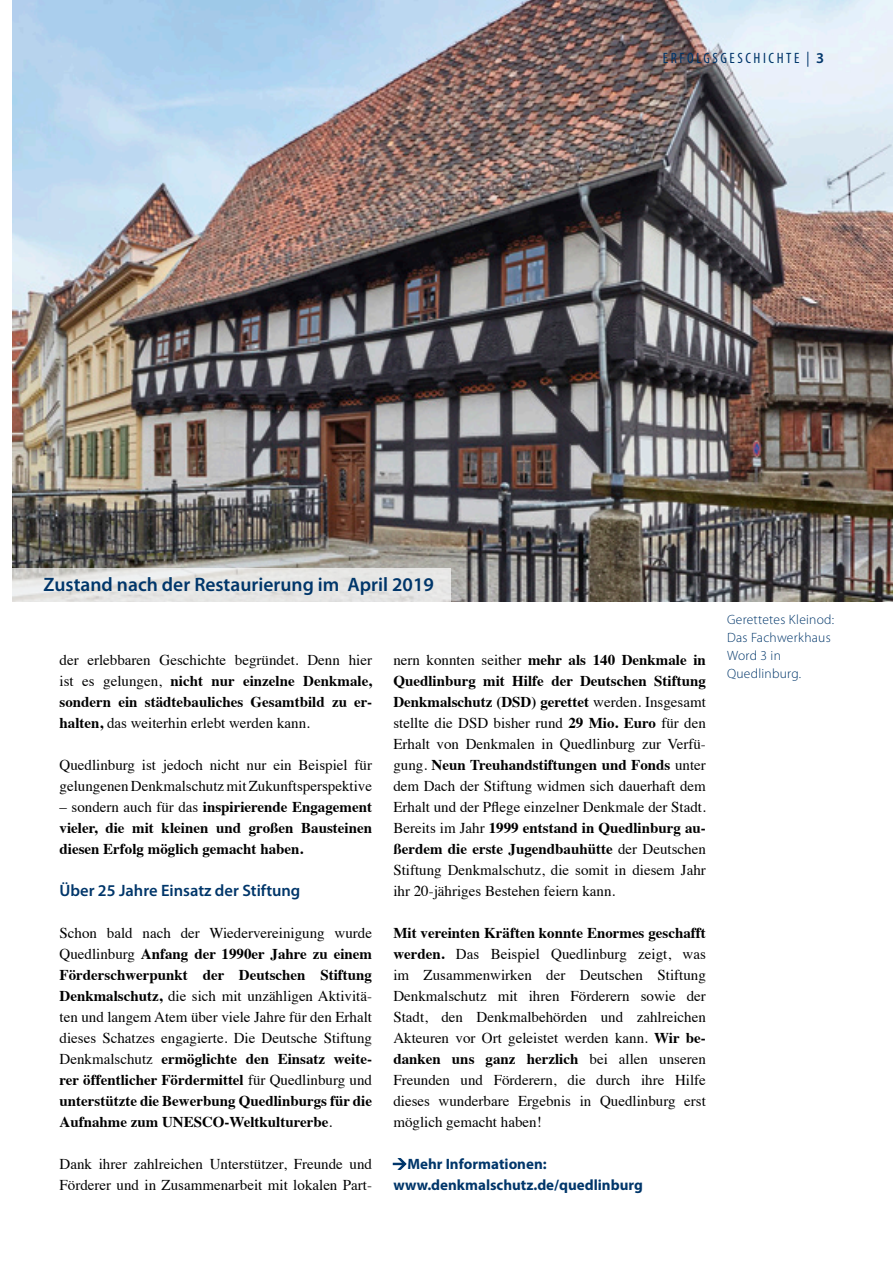
<style>
.page{position:relative;width:893px;height:1263px;background:#fff}
.page>*{position:absolute;margin:0;border:0;box-sizing:border-box;transform-origin:0 0}
._01_head{font:600 19.5px "Myriad Pro";color:#00366a}
._03_Text{font:600 16.5px "Myriad Pro";color:#00366a}
._03_Text-2{font:15px/21px "Times";color:#000;text-align:justify}
._03_Text-3{font:700 15px/21px "Times";color:#000;text-align:justify}
._04_ZwiTi_Beileger{font:700 15px/21px "Myriad Pro";color:#00366a}
.t1{font:condensed 15px "Myriad Pro";letter-spacing:.17em;color:#00366a}
._05_Bu{font:300 13.5px/18px "Myriad Pro";letter-spacing:.02em;color:#00366a}
.s1{font-weight:600;font-stretch:normal}
.s2{font-weight:700}
.s3{font-weight:400}
.s4{font-family:"Arrowdyn";font-weight:500}
</style>
<div class="page">
<img style="left:13px;top:0;width:880px;height:602px">
<svg style="left:392px;top:1158px;width:15px;height:12px"></svg>
<svg style="left:12px;top:568px;width:439px;height:34px;background:#e4e4e2"></svg>
<p class="_01_head" style="left:44px;top:574px;width:392px">Zustand nach der Restaurierung im April 2019</p>
<p class="t1" style="left:663px;top:50px;width:163px">ERFOLGSGESCHICHTE | <span class="s1">3</span></p>
<p class="_03_Text-2" style="left:60px;top:648px;width:314px">der erlebbaren Geschichte begründet. Denn hier ist es gelungen, <span class="s2">nicht nur einzelne Denkmale, sondern ein städtebauliches Gesamtbild zu er&shy;halten,</span> das weiterhin erlebt werden kann.</p>
<p class="_03_Text-2" style="left:60px;top:753px;width:314px">Quedlinburg ist jedoch nicht nur ein Beispiel für gelungenen Denkmalschutz mit Zukunftsperspektive</p>
<p class="_03_Text-3" style="left:60px;top:795px;width:314px"><span class="s3">– sondern auch für das</span> inspirierende Engagement vieler, die mit kleinen und großen Bausteinen diesen Erfolg möglich gemacht haben.</p>
<p class="_03_Text" style="left:60px;top:881px;width:242px">Über 25 Jahre Einsatz der Stiftung</p>
<p class="_03_Text-3" style="left:60px;top:921px;width:314px"><span class="s3">Schon bald nach der Wiedervereinigung wurde Quedlinburg</span> Anfang der 1990er Jahre zu einem Förderschwerpunkt der Deutschen Stiftung Denkmalschutz, <span class="s3">die sich mit unzähligen Aktivitä&shy;ten und langem Atem über viele Jahre für den Erhalt dieses Schatzes engagierte. Die Deutsche Stiftung Denkmalschutz</span> ermöglichte den Einsatz weite&shy;rer öffentlicher Fördermittel <span class="s3">für Quedlinburg und </span>unterstützte die Bewerbung Quedlinburgs für die Aufnahme zum UNESCO-Weltkulturerbe<span class="s3">.</span></p>
<p class="_03_Text-2" style="left:60px;top:1152px;width:314px">Dank ihrer zahlreichen Unterstützer, Freunde und<br>Förderer und in Zusammenarbeit mit lokalen Part-</p>
<p class="_03_Text-2" style="left:393px;top:648px;width:314px">nern konnten seither <span class="s2">mehr als 140 Denkmale in Quedlinburg mit Hilfe der Deutschen Stiftung Denkmalschutz (DSD) gerettet</span> werden. Insgesamt stellte die DSD bisher rund <span class="s2">29 Mio. Euro</span> für den Erhalt von Denkmalen in Quedlinburg zur Verfü&shy;gung. <span class="s2">Neun Treuhandstiftungen und Fonds</span> unter dem Dach der Stiftung widmen sich dauerhaft dem Erhalt und der Pflege einzelner Denkmale der Stadt.<br>Bereits im Jahr <span class="s2">1999 entstand in Quedlinburg au&shy;ßerdem die erste Jugendbauhütte</span> der Deutschen Stiftung Denkmalschutz, die somit in diesem Jahr ihr 20-jähriges Bestehen feiern kann.</p>
<p class="_03_Text-2" style="left:393px;top:921px;width:314px"><span class="s2">Mit vereinten Kräften konnte Enormes geschafft werden.</span> Das Beispiel Quedlinburg zeigt, was im Zusammenwirken der Deutschen Stiftung Denkmalschutz mit ihren Förderern sowie der Stadt, den Denkmalbehörden und zahlreichen Akteuren vor Ort geleistet werden kann. <span class="s2">Wir be&shy;danken uns ganz herzlich</span> bei allen unseren Freunden und Förderern, die durch ihre Hilfe dieses wunderbare Ergebnis in Quedlinburg erst möglich gemacht haben!</p>
<p class="_04_ZwiTi_Beileger" style="left:393px;top:1153px;width:251px"><span class="s4">e</span>Mehr Informationen: www.denkmalschutz.de/quedlinburg</p>
<p class="_05_Bu" style="left:727px;top:611px;width:109px">Gerettetes Kleinod:<br>Das Fachwerkhaus<br>Word 3 in<br>Quedlinburg.</p>
</div>
